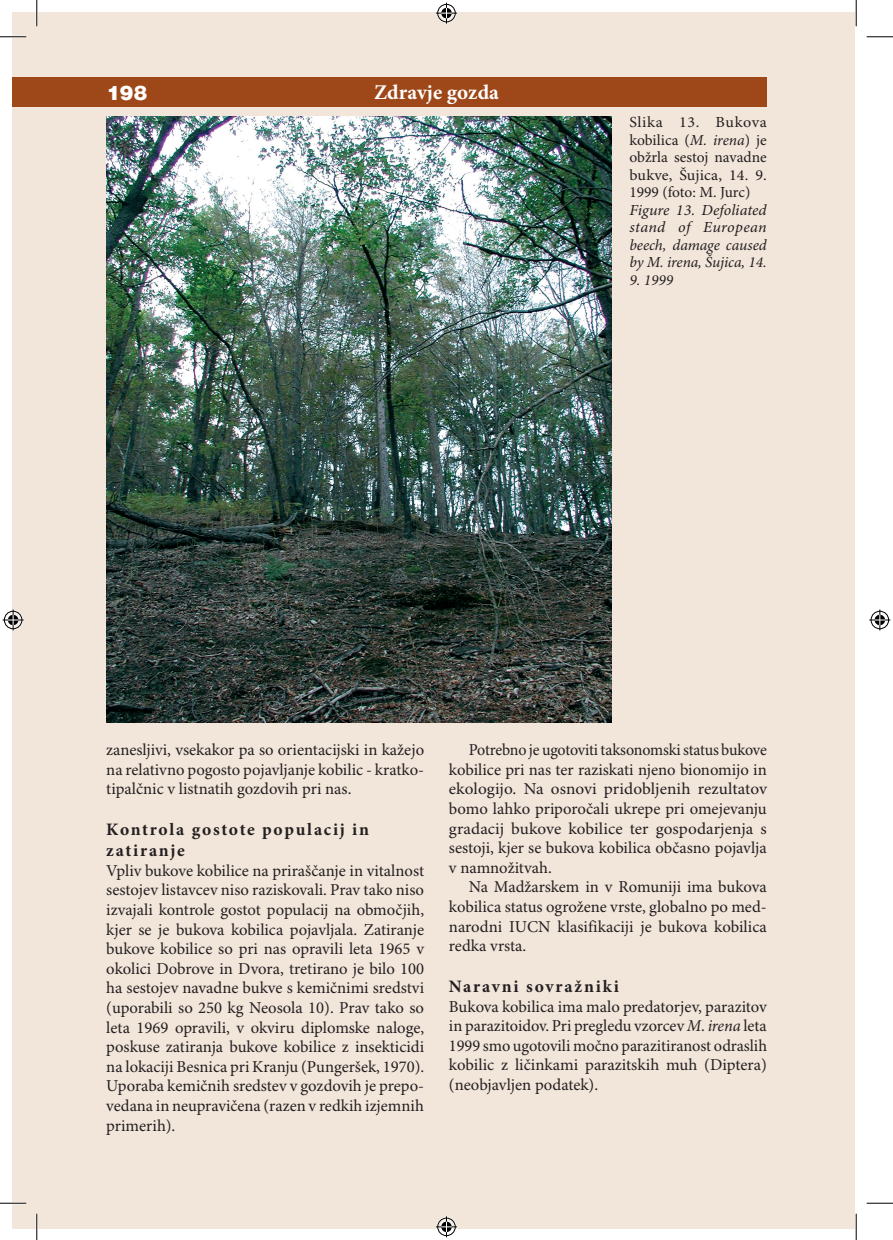
<style>
.page{position:relative;width:893px;height:1240px;background:#fff}
.page>*{position:absolute;margin:0;border:0;box-sizing:border-box;transform-origin:0 0}
.t1{font:700 21px "Minion Pro";letter-spacing:.005em;color:#fff}
.t2{font:21px "Nimbus San DEE Blac";color:#fff}
.t3{font:700 17.5px/21px "Minion Pro";letter-spacing:.1em;color:#231f20}
.t4{font:16.62px/19.6px "Minion Pro";color:#231f20;text-align:justify}
.t5{font:16.62px/19.6px "Minion Pro";color:#231f20;text-align:justify;scale:.96 1}
.t6{font:15.4px/17.5px "Minion Pro";color:#231f20;text-align:justify;scale:1.04 1}
.t7{font:italic 15.4px/17.5px "Minion Pro";color:#231f20;text-align:justify;scale:1.04 1}
.t8{font:italic 15.4px "Minion Pro";color:#231f20}
.s1{font-style:italic}
</style>
<div class="page">
<div style="left:12px;top:12px;width:842px;height:1215px;background:#f2e5da"></div>
<div style="left:12px;top:78px;width:754px;height:29px;background:#9e4718"></div>
<img style="left:106px;top:116px;width:505px;height:606px">
<hr style="left:0;top:36px;width:26px;height:2px;background:#fff">
<hr style="left:0;top:1201px;width:26px;height:3px;background:#fff">
<hr style="left:36px;top:0;width:2px;height:26px;background:#fff">
<hr style="left:36px;top:1213px;width:2px;height:26px;background:#fff">
<svg style="left:0;top:36px;width:26px;height:1px"></svg>
<svg style="left:866px;top:36px;width:26px;height:1px"></svg>
<svg style="left:0;top:1202px;width:26px;height:1px"></svg>
<svg style="left:866px;top:1202px;width:26px;height:1px"></svg>
<svg style="left:36px;top:0;width:1px;height:26px"></svg>
<svg style="left:36px;top:1213px;width:1px;height:26px"></svg>
<svg style="left:855px;top:0;width:1px;height:26px"></svg>
<svg style="left:855px;top:1213px;width:1px;height:26px"></svg>
<svg style="left:436px;top:3px;width:21px;height:21px"></svg>
<svg style="left:436px;top:1216px;width:21px;height:21px"></svg>
<svg style="left:3px;top:609px;width:21px;height:21px"></svg>
<svg style="left:869px;top:609px;width:20px;height:21px"></svg>
<p class="t2" style="left:106px;top:81px;width:43px">198</p>
<p class="t1" style="left:374px;top:80px;width:126px">Zdravje gozda</p>
<p class="t6" style="left:629px;top:114px;width:134px">Slika 13. Bukova kobilica (<span class="s1">M. irena</span>) je obžrla sestoj navadne bukve, Šujica, 14. 9.<br>1999 (foto: M. Jurc)</p>
<p class="t7" style="left:629px;top:202px;width:133px">Figure 13. Defoliated stand of European beech, damage caused by M. irena, Šujica, 14.</p>
<p class="t8" style="left:629px;top:271px;width:45px">9. 1999</p>
<p class="t4" style="left:106px;top:740px;width:319px">zanesljivi, vsekakor pa so orientacijski in kažejo na relativno pogosto pojavljanje kobilic - kratko&shy;tipalčnic v listnatih gozdovih pri nas.</p>
<p class="t3" style="left:106px;top:819px;width:264px">Kontrola gostote populacij in zatiranje</p>
<p class="t4" style="left:106px;top:861px;width:319px">Vpliv bukove kobilice na priraščanje in vitalnost sestojev listavcev niso raziskovali. Prav tako niso izvajali kontrole gostot populacij na območjih, kjer se je bukova kobilica pojavljala. Zatiranje bukove kobilice so pri nas opravili leta 1965 v okolici Dobrove in Dvora, tretirano je bilo 100 ha sestojev navadne bukve s kemičnimi sredstvi (uporabili so 250 kg Neosola 10). Prav tako so leta 1969 opravili, v okviru diplomske naloge, poskuse zatiranja bukove kobilice z insekticidi na lokaciji Besnica pri Kranju (Pungeršek, 1970).<br>Uporaba kemičnih sredstev v gozdovih je prepo&shy;vedana in neupravičena (razen v redkih izjemnih primerih).</p>
<p class="t5" style="left:448px;top:740px;width:332px;text-indent:20px">Potrebno je ugotoviti taksonomski status bukove kobilice pri nas ter raziskati njeno bionomijo in ekologijo. Na osnovi pridobljenih rezultatov bomo lahko priporočali ukrepe pri omejevanju gradacij bukove kobilice ter gospodarjenja s sestoji, kjer se bukova kobilica občasno pojavlja v namnožitvah.</p>
<p class="t4" style="left:448px;top:878px;width:319px;text-indent:20px">Na Madžarskem in v Romuniji ima bukova kobilica status ogrožene vrste, globalno po med&shy;narodni IUCN klasifikaciji je bukova kobilica redka vrsta.</p>
<p class="t3" style="left:448px;top:976px;width:171px">Naravni sovražniki</p>
<p class="t4" style="left:448px;top:997px;width:319px">Bukova kobilica ima malo predatorjev, parazitov in parazitoidov. Pri pregledu vzorcev <span class="s1">M</span>. <span class="s1">irena</span> leta 1999 smo ugotovili močno parazitiranost odraslih kobilic z ličinkami parazitskih muh (Diptera) (neobjavljen podatek).</p>
</div>
